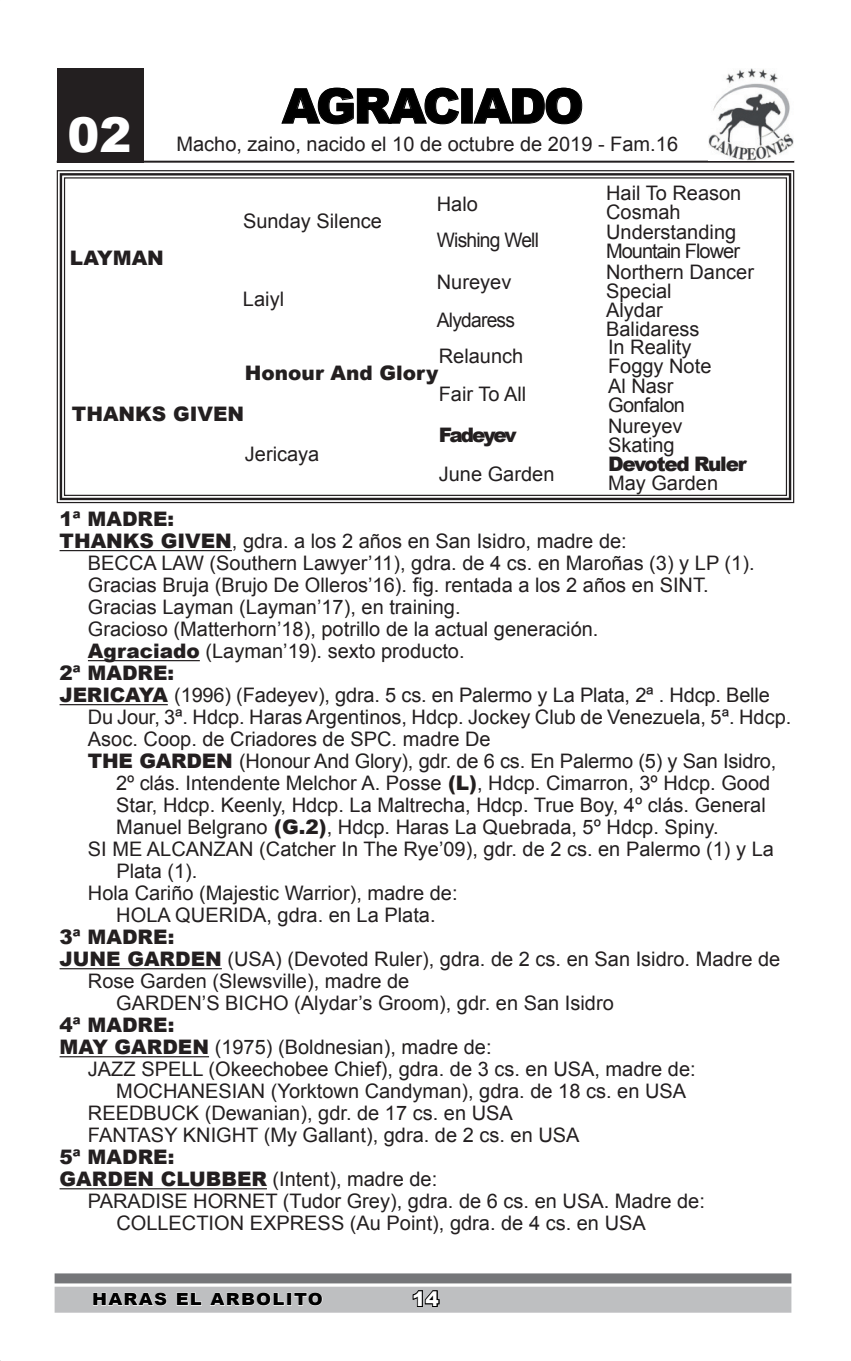
<style>
.page{position:relative;width:851px;height:1361px;background:#fff}
.page>*{position:absolute;margin:0;border:0;box-sizing:border-box;transform-origin:0 0}
.t1{font:900 48px "Arial";letter-spacing:-.05em;color:#000}
.t2{font:900 48px "Arial";color:#fff}
.t3{font:20px "Arial";color:#231f20}
.t4{font:900 20px "Arial";color:#231f20}
.t5{font:20px "Arial";letter-spacing:-.04em;color:#231f20;scale:.96 1}
.t6{font:20px "Arial";letter-spacing:-.05em;color:#231f20}
.t7{font:900 20px "Arial";letter-spacing:-.06em;color:#231f20}
.t8{font:20px "Arial";letter-spacing:-.03em;color:#231f20}
.t9{font:900 20px "Arial";letter-spacing:-.11em;color:#231f20}
.t10{font:900 20px "Arial";color:#fff}
.t11{font:900 16.8px "Arial";letter-spacing:.07em;color:#000;scale:1.08 1}
.s1{font-weight:900}
</style>
<div class="page">
<div style="left:55px;top:1273px;width:736px;height:10px;background:#757679"></div>
<div style="left:55px;top:1286px;width:736px;height:26px;background:#bebfc1"></div>
<div style="left:57px;top:68px;width:86px;height:94px;background:#231f20"></div>
<svg style="left:56px;top:170px;width:738px;height:334px"></svg>
<div style="left:60px;top:173px;width:731px;height:327px;border:2px solid #231f20"></div>
<hr style="left:57px;top:161px;width:737px;height:2px;background:#231f20">
<hr style="left:60px;top:550px;width:172px;height:1px;background:#231f20">
<hr style="left:88px;top:660px;width:112px;height:1px;background:#231f20">
<hr style="left:60px;top:704px;width:108px;height:1px;background:#231f20">
<hr style="left:60px;top:968px;width:162px;height:1px;background:#231f20">
<hr style="left:60px;top:1056px;width:149px;height:1px;background:#231f20">
<hr style="left:60px;top:1188px;width:207px;height:1px;background:#231f20">
<svg style="left:93px;top:1292px;width:74px;height:14px"></svg>
<svg style="left:176px;top:1292px;width:26px;height:14px"></svg>
<svg style="left:210px;top:1292px;width:75px;height:14px"></svg>
<div style="left:287px;top:1293px;width:4px;height:12px;border:1px solid #fff"></div>
<svg style="left:294px;top:1292px;width:29px;height:14px"></svg>
<img style="left:708px;top:68px;width:85px;height:93px">
<svg style="left:412px;top:1290px;width:28px;height:17px"></svg>
<svg style="left:281px;top:87px;width:178px;height:38px"></svg>
<div style="left:461px;top:89px;width:11px;height:34px;border:1px solid #000"></div>
<svg style="left:473px;top:87px;width:109px;height:38px"></svg>
<h1 class="t2" style="left:67px;top:100px;width:66px">02</h1>
<p class="t4" style="left:70px;top:244px;width:95px">LAYMAN</p>
<h1 class="t1" style="left:282px;top:71px;width:303px">AGRACIADO</h1>
<p class="t3" style="left:176px;top:131px;width:503px">Macho, zaino, nacido el 10 de octubre de 2019 - Fam.16</p>
<p class="t3" style="left:243px;top:207px;width:140px">Sunday Silence</p>
<p class="t3" style="left:243px;top:286px;width:43px">Laiyl</p>
<p class="t3" style="left:437px;top:191px;width:43px">Halo</p>
<p class="t5" style="left:437px;top:226px;width:108px">Wishing Well</p>
<p class="t3" style="left:437px;top:269px;width:76px">Nureyev</p>
<p class="t5" style="left:437px;top:307px;width:83px">Alydaress</p>
<p class="t3" style="left:606px;top:180px;width:137px">Hail To Reason</p>
<p class="t3" style="left:606px;top:199px;width:76px">Cosmah</p>
<p class="t3" style="left:606px;top:219px;width:132px">Understanding</p>
<p class="t6" style="left:606px;top:237px;width:135px">Mountain Flower</p>
<p class="t3" style="left:606px;top:259px;width:149px">Northern Dancer</p>
<p class="t3" style="left:606px;top:278px;width:67px">Special</p>
<p class="t3" style="left:606px;top:297px;width:58px">Alydar</p>
<p class="t3" style="left:606px;top:316px;width:95px">Balidaress</p>
<p class="t3" style="left:438px;top:343px;width:86px">Relaunch</p>
<p class="t4" style="left:245px;top:358px;width:195px">Honour And Glory</p>
<p class="t4" style="left:72px;top:399px;width:174px">THANKS GIVEN</p>
<p class="t3" style="left:245px;top:441px;width:76px">Jericaya</p>
<p class="t3" style="left:438px;top:381px;width:89px">Fair To All</p>
<p class="t9" style="left:438px;top:420px;width:79px">Fadeyev</p>
<p class="t3" style="left:438px;top:461px;width:117px">June Garden</p>
<p class="t3" style="left:608px;top:334px;width:85px">In Reality</p>
<p class="t3" style="left:608px;top:353px;width:105px">Foggy Note</p>
<p class="t3" style="left:608px;top:373px;width:67px">Al Nasr</p>
<p class="t8" style="left:608px;top:392px;width:78px">Gonfalon</p>
<p class="t3" style="left:608px;top:413px;width:76px">Nureyev</p>
<p class="t3" style="left:608px;top:432px;width:68px">Skating</p>
<p class="t7" style="left:608px;top:449px;width:140px">Devoted Ruler</p>
<p class="t3" style="left:608px;top:470px;width:112px">May Garden</p>
<p class="t4" style="left:60px;top:504px;width:116px">1ª MADRE:</p>
<p class="t3" style="left:60px;top:528px;width:568px"><span class="s1">THANKS GIVEN</span>, gdra. a los 2 años en San Isidro, madre de:</p>
<p class="t3" style="left:88px;top:550px;width:668px">BECCA LAW (Southern Lawyer’11), gdra. de 4 cs. en Maroñas (3) y LP (1).</p>
<p class="t3" style="left:88px;top:572px;width:622px">Gracias Bruja (Brujo De Olleros’16). fig. rentada a los 2 años en SINT.</p>
<p class="t3" style="left:88px;top:594px;width:374px">Gracias Layman (Layman’17), en training.</p>
<p class="t3" style="left:88px;top:616px;width:512px">Gracioso (Matterhorn’18), potrillo de la actual generación.</p>
<p class="t3" style="left:88px;top:638px;width:378px"><span class="s1">Agraciado</span> (Layman’19). sexto producto.</p>
<p class="t4" style="left:60px;top:658px;width:116px">2ª MADRE:</p>
<p class="t3" style="left:60px;top:682px;width:711px"><span class="s1">JERICAYA</span> (1996) (Fadeyev), gdra. 5 cs. en Palermo y La Plata, 2ª . Hdcp. Belle</p>
<p class="t3" style="left:88px;top:704px;width:704px">Du Jour, 3ª. Hdcp. Haras Argentinos, Hdcp. Jockey Club de Venezuela, 5ª. Hdcp.</p>
<p class="t3" style="left:88px;top:726px;width:404px">Asoc. Coop. de Criadores de SPC. madre De</p>
<p class="t3" style="left:88px;top:748px;width:690px"><span class="s1">THE GARDEN</span> (Honour And Glory), gdr. de 6 cs. En Palermo (5) y San Isidro,</p>
<p class="t3" style="left:116px;top:770px;width:655px">2º clás. Intendente Melchor A. Posse <span class="s1">(L)</span>, Hdcp. Cimarron, 3º Hdcp. Good</p>
<p class="t3" style="left:116px;top:792px;width:651px">Star, Hdcp. Keenly, Hdcp. La Maltrecha, Hdcp. True Boy, 4º clás. General</p>
<p class="t3" style="left:116px;top:814px;width:603px">Manuel Belgrano <span class="s1">(G.2)</span>, Hdcp. Haras La Quebrada, 5º Hdcp. Spiny.</p>
<p class="t3" style="left:88px;top:836px;width:687px">SI ME ALCANZAN (Catcher In The Rye’09), gdr. de 2 cs. en Palermo (1) y La</p>
<p class="t3" style="left:116px;top:858px;width:83px">Plata (1).</p>
<p class="t3" style="left:88px;top:880px;width:371px">Hola Cariño (Majestic Warrior), madre de:</p>
<p class="t3" style="left:116px;top:902px;width:321px">HOLA QUERIDA, gdra. en La Plata.</p>
<p class="t4" style="left:60px;top:922px;width:116px">3ª MADRE:</p>
<p class="t3" style="left:60px;top:946px;width:722px"><span class="s1">JUNE GARDEN</span> (USA) (Devoted Ruler), gdra. de 2 cs. en San Isidro. Madre de</p>
<p class="t3" style="left:88px;top:968px;width:323px">Rose Garden (Slewsville), madre de</p>
<p class="t3" style="left:116px;top:990px;width:499px">GARDEN’S BICHO (Alydar’s Groom), gdr. en San Isidro</p>
<p class="t4" style="left:60px;top:1010px;width:116px">4ª MADRE:</p>
<p class="t3" style="left:60px;top:1034px;width:433px"><span class="s1">MAY GARDEN</span> (1975) (Boldnesian), madre de:</p>
<p class="t3" style="left:88px;top:1056px;width:609px">JAZZ SPELL (Okeechobee Chief), gdra. de 3 cs. en USA, madre de:</p>
<p class="t3" style="left:116px;top:1078px;width:571px">MOCHANESIAN (Yorktown Candyman), gdra. de 18 cs. en USA</p>
<p class="t3" style="left:88px;top:1100px;width:426px">REEDBUCK (Dewanian), gdr. de 17 cs. en USA</p>
<p class="t3" style="left:88px;top:1122px;width:493px">FANTASY KNIGHT (My Gallant), gdra. de 2 cs. en USA</p>
<p class="t4" style="left:60px;top:1142px;width:116px">5ª MADRE:</p>
<p class="t3" style="left:60px;top:1166px;width:379px"><span class="s1">GARDEN CLUBBER</span> (Intent), madre de:</p>
<p class="t3" style="left:88px;top:1188px;width:618px">PARADISE HORNET (Tudor Grey), gdra. de 6 cs. en USA. Madre de:</p>
<p class="t3" style="left:116px;top:1210px;width:531px">COLLECTION EXPRESS (Au Point), gdra. de 4 cs. en USA</p>
<p class="t11" style="left:92px;top:1287px;width:215px">HARAS EL ARBOLITO</p>
<p class="t10" style="left:412px;top:1284px;width:28px">14</p>
</div>
